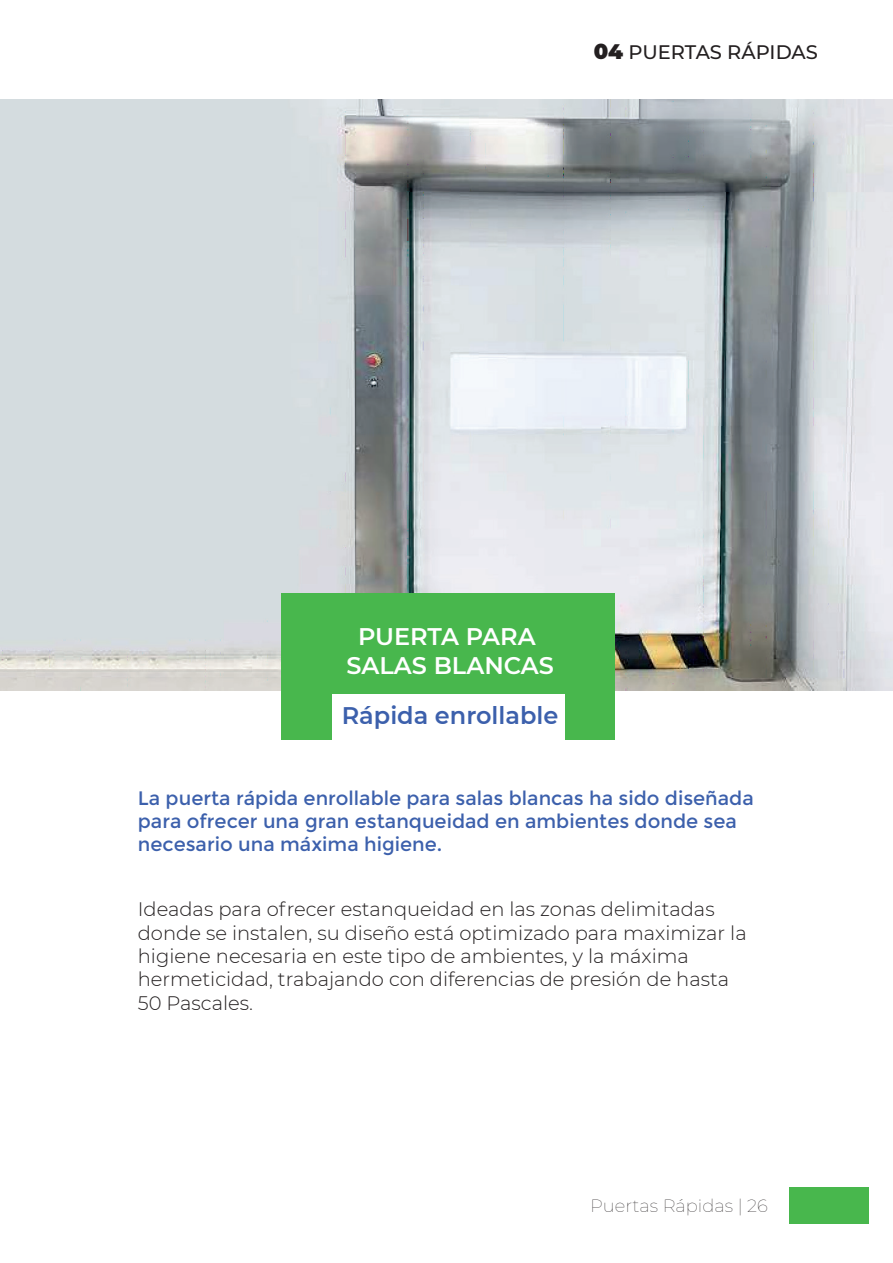
<style>
.page{position:relative;width:893px;height:1263px;background:#fff}
.page>*{position:absolute;margin:0;border:0;box-sizing:border-box;transform-origin:0 0}
.t1{font:600 24px/28.8px "Montserrat";color:#fff;text-align:center}
.t2{font:600 24px "Montserrat";color:#3c60ac}
.t3{font:300 19.5px/23.4px "Montserrat";color:#231f20}
.t4{font:19.5px/23.4px "Montserrat";color:#3c60ac}
.t5{font:500 19.5px "Montserrat";color:#231f20}
.t6{font:100 18px "Montserrat";color:#231f20}
.s1{font-weight:900;font-size:21px}
</style>
<div class="page">
<div style="left:790px;top:1187px;width:79px;height:36px;background:#48b74d"></div>
<img style="left:0;top:99px;width:893px;height:592px">
<div style="left:281px;top:593px;width:334px;height:147px;background:#48b74d"></div>
<div style="left:332px;top:694px;width:233px;height:46px;background:#fff"></div>
<p class="t5" style="left:594px;top:38px;width:226px"><span class="s1">04</span> PUERTAS RÁPIDAS</p>
<p class="t1" style="left:346px;top:621px;width:209px">PUERTA PARA<br>SALAS BLANCAS</p>
<p class="t2" style="left:342px;top:698px;width:218px">Rápida enrollable</p>
<p class="t4" style="left:138px;top:786px;width:617px">La puerta rápida enrollable para salas blancas ha sido diseñada para ofrecer una gran estanqueidad en ambientes donde sea necesario una máxima higiene.</p>
<p class="t3" style="left:138px;top:897px;width:610px">Ideadas para ofrecer estanqueidad en las zonas delimitadas donde se instalen, su diseño está optimizado para maximizar la higiene necesaria en este tipo de ambientes, y la máxima hermeticidad, trabajando con diferencias de presión de hasta 50 Pascales.</p>
<p class="t6" style="left:590px;top:1193px;width:179px">Puertas Rápidas | 26</p>
</div>
